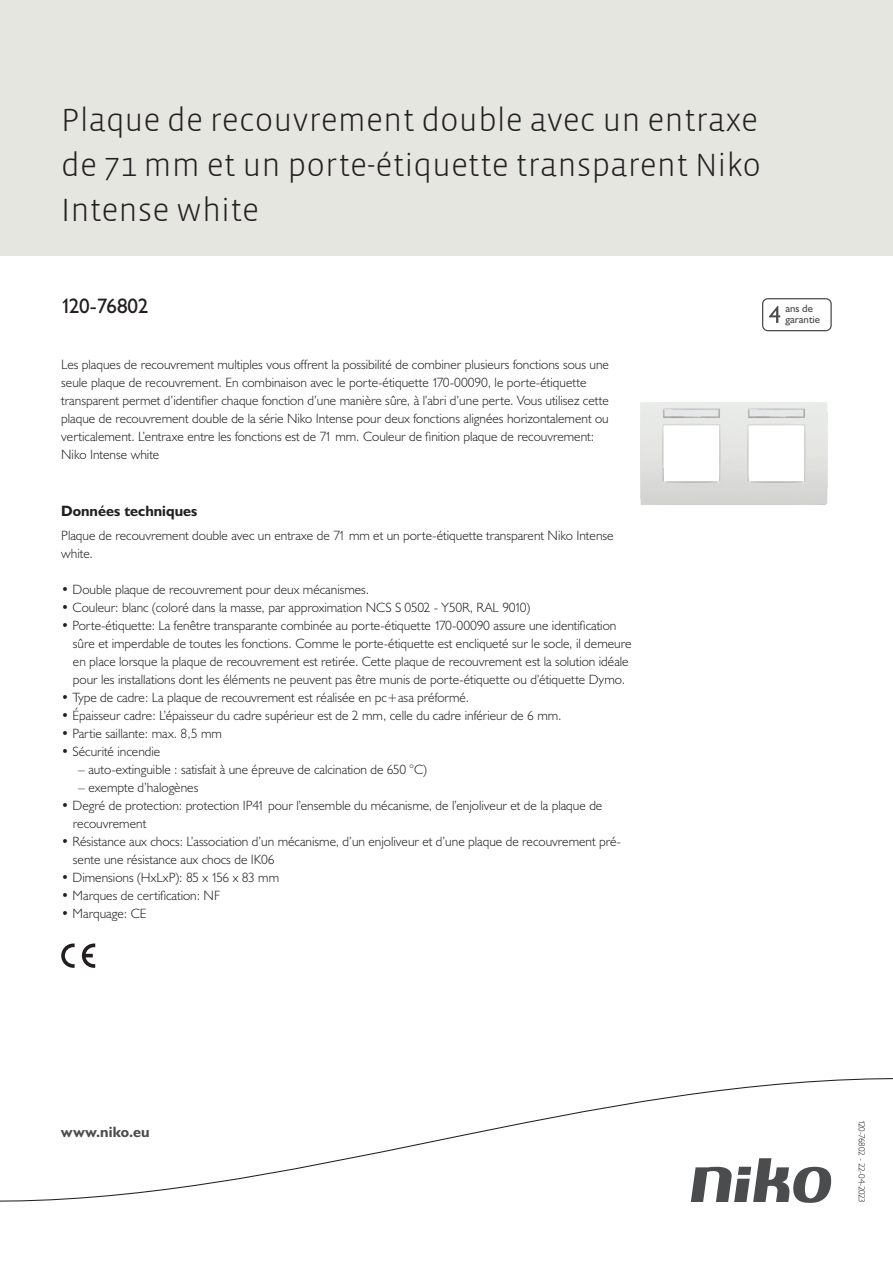
<style>
.page{position:relative;width:893px;height:1263px;background:#fff}
.page>*{position:absolute;margin:0;border:0;box-sizing:border-box;transform-origin:0 0}
.Title_datasheets{font:300 33px/45px "Vista Sans";color:#231f20;text-align:justify}
.Article_number{font:21px "Humanist 521 BT";letter-spacing:-.015em;color:#231f20}
.Titles_parts{font:700 15px "Humanist 521 BT";color:#231f20}
.titel_afbeelding{font:700 15px "Humanist 521 BT";letter-spacing:.005em;color:#4b4c4d}
.USP_Bullets{font:300 13.5px/18px "Humanist 521 BT";color:#231f20}
.Platte_tekst_CAB{font:300 13.5px/18px "Humanist 521 BT";color:#231f20}
.USP_Bullets_level_2{font:300 13.5px "Humanist 521 BT";color:#231f20}
.t1{font:10.8px/10.8px "Humanist 521 BT";color:#4b4c4d}
.Revision{font:300 9px "Humanist 521 BT";letter-spacing:-.03em;color:#231f20}
</style>
<div class="page">
<div style="left:0;top:0;width:893px;height:255px;background:#e6e6e0"></div>
<svg style="left:82px;top:943px;width:13px;height:25px"></svg>
<svg style="left:61px;top:943px;width:14px;height:25px"></svg>
<svg style="left:762px;top:298px;width:70px;height:33px"></svg>
<svg style="left:0;top:1078px;width:893px;height:125px"></svg>
<img style="left:640px;top:402px;width:188px;height:103px">
<p class="Title_datasheets" style="left:61px;top:98px;width:701px">Plaque de recouvrement double avec un entraxe de 71 mm et un porte-étiquette transparent Niko Intense white</p>
<p class="Article_number" style="left:61px;top:293px;width:89px">120-76802</p>
<p class="t1" style="left:785px;top:303px;width:36px">ans de garantie</p>
<p class="Platte_tekst_CAB" style="left:61px;top:355px;width:549px">Les plaques de recouvrement multiples vous offrent la possibilité de combiner plusieurs fonctions sous une seule plaque de recouvrement. En combinaison avec le porte-étiquette 170-00090, le porte-étiquette transparent permet d’identifier chaque fonction d’une manière sûre, à l’abri d’une perte. Vous utilisez cette plaque de recouvrement double de la série Niko Intense pour deux fonctions alignées horizontalement ou verticalement. L’entraxe entre les fonctions est de 71 mm. Couleur de finition plaque de recouvrement:<br>Niko Intense white</p>
<p class="Titles_parts" style="left:61px;top:501px;width:138px">Données techniques</p>
<p class="Platte_tekst_CAB" style="left:61px;top:526px;width:554px">Plaque de recouvrement double avec un entraxe de 71 mm et un porte-étiquette transparent Niko Intense white.</p>
<p class="USP_Bullets" style="left:61px;top:580px;width:310px">• Double plaque de recouvrement pour deux mécanismes.</p>
<p class="USP_Bullets" style="left:61px;top:598px;width:471px">• Couleur: blanc (coloré dans la masse, par approximation NCS S 0502 - Y50R, RAL 9010)</p>
<p class="USP_Bullets" style="left:73px;top:616px;width:560px;text-indent:-12px">• Porte-étiquette: La fenêtre transparante combinée au porte-étiquette 170-00090 assure une identification sûre et imperdable de toutes les fonctions. Comme le porte-étiquette est encliqueté sur le socle, il demeure en place lorsque la plaque de recouvrement est retirée. Cette plaque de recouvrement est la solution idéale pour les installations dont les éléments ne peuvent pas être munis de porte-étiquette ou d’étiquette Dymo.</p>
<p class="USP_Bullets" style="left:61px;top:688px;width:409px">• Type de cadre: La plaque de recouvrement est réalisée en pc+asa préformé.</p>
<p class="USP_Bullets" style="left:61px;top:706px;width:502px">• Épaisseur cadre: L’épaisseur du cadre supérieur est de 2 mm, celle du cadre inférieur de 6 mm.</p>
<p class="USP_Bullets" style="left:61px;top:724px;width:162px">• Partie saillante: max. 8,5 mm</p>
<p class="USP_Bullets" style="left:61px;top:742px;width:101px">• Sécurité incendie</p>
<p class="USP_Bullets_level_2" style="left:78px;top:761px;width:350px">– auto-extinguible : satisfait à une épreuve de calcination de 650 °C)</p>
<p class="USP_Bullets_level_2" style="left:78px;top:779px;width:122px">– exempte d’halogènes</p>
<p class="USP_Bullets" style="left:73px;top:796px;width:531px;text-indent:-12px">• Degré de protection: protection IP41 pour l’ensemble du mécanisme, de l’enjoliveur et de la plaque de recouvrement</p>
<p class="USP_Bullets" style="left:73px;top:832px;width:550px;text-indent:-12px">• Résistance aux chocs: L’association d’un mécanisme, d’un enjoliveur et d’une plaque de recouvrement pré&shy;sente une résistance aux chocs de IK06</p>
<p class="USP_Bullets" style="left:61px;top:868px;width:219px">• Dimensions (HxLxP): 85 x 156 x 83 mm</p>
<p class="USP_Bullets" style="left:61px;top:886px;width:160px">• Marques de certification: NF</p>
<p class="USP_Bullets" style="left:61px;top:904px;width:87px">• Marquage: CE</p>
<p class="titel_afbeelding" style="left:61px;top:1122px;width:90px">www.niko.eu</p>
<p class="Revision" style="left:868px;top:1120px;width:84px;rotate:90deg">120-76802 - 22-04-2023</p>
</div>
